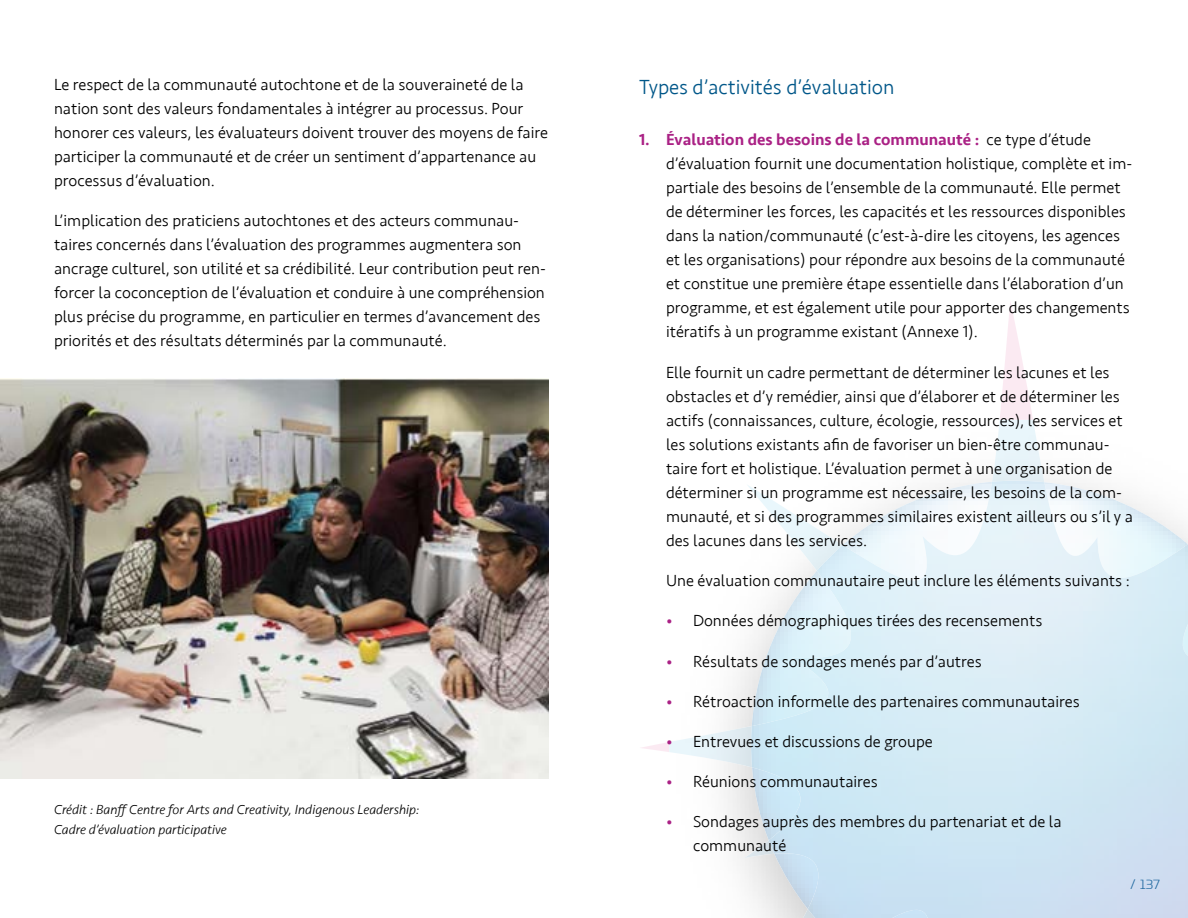
<style>
.page{position:relative;width:1188px;height:918px;background:#fff}
.page>*{position:absolute;margin:0;border:0;box-sizing:border-box;transform-origin:0 0}
.t1{font:300 21px "Seravek";color:#005789}
.t2{font:300 16.5px/24px "Seravek";color:#000}
.t3{font:italic 300 13.5px "Seravek";color:#000}
.t4{font:300 13.5px "Prometo";color:#005789;scale:1.11 1}
.s1{font-weight:500;color:#aa2185}
.s2{color:#aa2185}
</style>
<div class="page">
<svg style="left:641px;top:302px;width:424px;height:589px"></svg>
<img style="left:751px;top:481px;width:437px;height:437px">
<img style="left:0;top:378px;width:549px;height:401px">
<p class="t2" style="left:54px;top:73px;width:495px">Le respect de la communauté autochtone et de la souveraineté de la nation sont des valeurs fondamentales à intégrer au processus. Pour honorer ces valeurs, les évaluateurs doivent trouver des moyens de faire participer la communauté et de créer un sentiment d’appartenance au processus d’évaluation.</p>
<p class="t2" style="left:54px;top:209px;width:493px">L’implication des praticiens autochtones et des acteurs communau&shy;taires concernés dans l’évaluation des programmes augmentera son ancrage culturel, son utilité et sa crédibilité. Leur contribution peut ren&shy;forcer la coconception de l’évaluation et conduire à une compréhension plus précise du programme, en particulier en termes d’avancement des priorités et des résultats déterminés par la communauté.</p>
<p class="t3" style="left:54px;top:802px;width:367px">Crédit : Banff Centre for Arts and Creativity, Indigenous Leadership:</p>
<p class="t3" style="left:54px;top:821px;width:174px">Cadre d’évaluation participative</p>
<p class="t1" style="left:639px;top:75px;width:257px">Types d’activités d’évaluation</p>
<p class="t2" style="left:666px;top:128px;width:468px;text-indent:-27px"><span class="s1">1. Évaluation des besoins de la communauté :</span> ce type d’étude d’évaluation fournit une documentation holistique, complète et im&shy;partiale des besoins de l’ensemble de la communauté. Elle permet de déterminer les forces, les capacités et les ressources disponibles dans la nation/communauté (c’est-à-dire les citoyens, les agences et les organisations) pour répondre aux besoins de la communauté et constitue une première étape essentielle dans l’élaboration d’un programme, et est également utile pour apporter des changements itératifs à un programme existant (Annexe 1).</p>
<p class="t2" style="left:666px;top:360px;width:468px">Elle fournit un cadre permettant de déterminer les lacunes et les obstacles et d’y remédier, ainsi que d’élaborer et de déterminer les actifs (connaissances, culture, écologie, ressources), les services et les solutions existants afin de favoriser un bien-être communau&shy;taire fort et holistique. L’évaluation permet à une organisation de déterminer si un programme est nécessaire, les besoins de la com&shy;munauté, et si des programmes similaires existent ailleurs ou s’il y a des lacunes dans les services.</p>
<p class="t2" style="left:666px;top:569px;width:465px">Une évaluation communautaire peut inclure les éléments suivants :</p>
<p class="t2" style="left:666px;top:609px;width:378px"><span class="s2">•</span> Données démographiques tirées des recensements</p>
<p class="t2" style="left:666px;top:649px;width:317px"><span class="s2">•</span> Résultats de sondages menés par d’autres</p>
<p class="t2" style="left:666px;top:690px;width:415px"><span class="s2">•</span> Rétroaction informelle des partenaires communautaires</p>
<p class="t2" style="left:666px;top:730px;width:268px"><span class="s2">•</span> Entrevues et discussions de groupe</p>
<p class="t2" style="left:666px;top:770px;width:213px"><span class="s2">•</span> Réunions communautaires</p>
<p class="t2" style="left:693px;top:810px;width:370px;text-indent:-27px"><span class="s2">•</span> Sondages auprès des membres du partenariat et de la communauté</p>
<p class="t4" style="left:1130px;top:876px;width:29px">/ 137</p>
</div>
